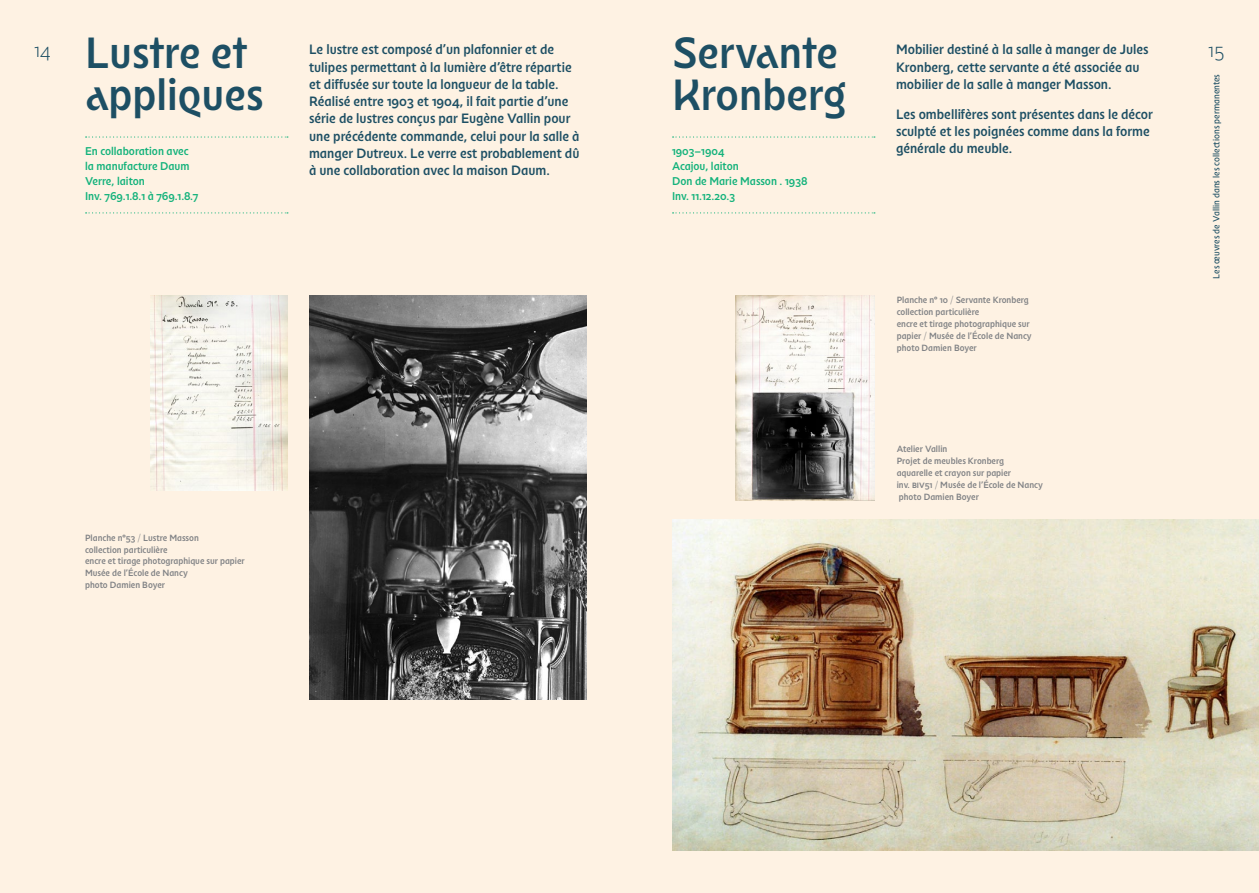
<style>
.page{position:relative;width:1259px;height:893px;background:#fff}
.page>*{position:absolute;margin:0;border:0;box-sizing:border-box;transform-origin:0 0}
.t1{font:43.5px/42px "Nouveau Medium Nenuphar";color:#1d4f64}
.t2{font:19.5px "Nouveau Thin Crocus";color:#1d4f64}
.t3{font:13.5px/17.2px "Nouveau Medium Crocus";color:#1d4f64}
.t4{font:11.25px/15px "Nouveau Medium Crocus";color:#13b27b}
.t5{font:9px/12px "Nouveau Medium Crocus";color:#808285}
.t6{font:9px "Nouveau Regular Crocus";color:#1d4f64}
.s1{font-family:"Nouveau Thin Crocus"}
</style>
<div class="page">
<div style="left:0;top:0;width:629px;height:893px;background:#fef2e3"></div>
<div style="left:629px;top:0;width:630px;height:893px;background:#fef2e3"></div>
<svg style="left:86px;top:136px;width:202px;height:2px"></svg>
<svg style="left:86px;top:212px;width:202px;height:1px"></svg>
<svg style="left:672px;top:136px;width:203px;height:2px"></svg>
<svg style="left:672px;top:212px;width:203px;height:1px"></svg>
<img style="left:309px;top:295px;width:278px;height:405px">
<img style="left:151px;top:295px;width:136px;height:196px">
<img style="left:672px;top:519px;width:587px;height:331px">
<img style="left:735px;top:295px;width:139px;height:205px">
<h1 class="t1" style="left:672px;top:33px;width:176px">Servante<br>Kronberg</h1>
<p class="t4" style="left:672px;top:143px;width:137px">1903-1904<br>Acajou, laiton<br>Don de Marie Masson . 1938<br>Inv. 11.12.20.3</p>
<h1 class="t1" style="left:85px;top:33px;width:180px">Lustre et appliques</h1>
<p class="t4" style="left:85px;top:143px;width:115px">En collaboration avec la manufacture Daum<br>Verre, laiton<br>Inv. 769.1.8.1 à 769.1.8.7</p>
<h2 class="t2" style="left:34px;top:38px;width:18px">14</h2>
<p class="t3" style="left:309px;top:41px;width:247px">Le lustre est composé d’un plafonnier et de</p>
<h2 class="t2" style="left:1208px;top:38px;width:17px">15</h2>
<p class="t3" style="left:309px;top:59px;width:272px">tulipes permettant à la lumière d’être répartie et diffusée sur toute la longueur de la table.<br>Réalisé entre 1903 et 1904, il fait partie d’une série de lustres conçus par Eugène Vallin pour une précédente commande, celui pour la salle à manger Dutreux. Le verre est probablement dû à une collaboration avec la maison Daum.</p>
<p class="t3" style="left:896px;top:41px;width:254px">Mobilier destiné à la salle à manger de Jules<br>Kronberg, cette servante a été associée au mobilier de la salle à manger Masson.</p>
<p class="t3" style="left:896px;top:106px;width:258px">Les ombellifères sont présentes dans le décor sculpté et les poignées comme dans la forme générale du meuble.</p>
<p class="t6" style="left:1211px;top:278px;width:206px;rotate:-90deg">Les œuvres de Vallin dans les collections permanentes</p>
<p class="t5" style="left:896px;top:294px;width:136px">Planche n° 10 <span class="s1">/</span> Servante Kronberg collection particulière<br>encre et tirage photographique sur papier <span class="s1">/</span> Musée de l’École de Nancy photo Damien Boyer</p>
<p class="t5" style="left:85px;top:532px;width:161px">Planche n°53 <span class="s1">/</span> Lustre Masson<br>collection particulière<br>encre et tirage photographique sur papier<br>Musée de l’École de Nancy<br>photo Damien Boyer</p>
<p class="t5" style="left:896px;top:443px;width:148px">Atelier Vallin<br>Projet de meubles Kronberg<br>aquarelle et crayon sur papier<br>inv. biv51 <span class="s1">/</span> Musée de l’École de Nancy photo Damien Boyer</p>
</div>
